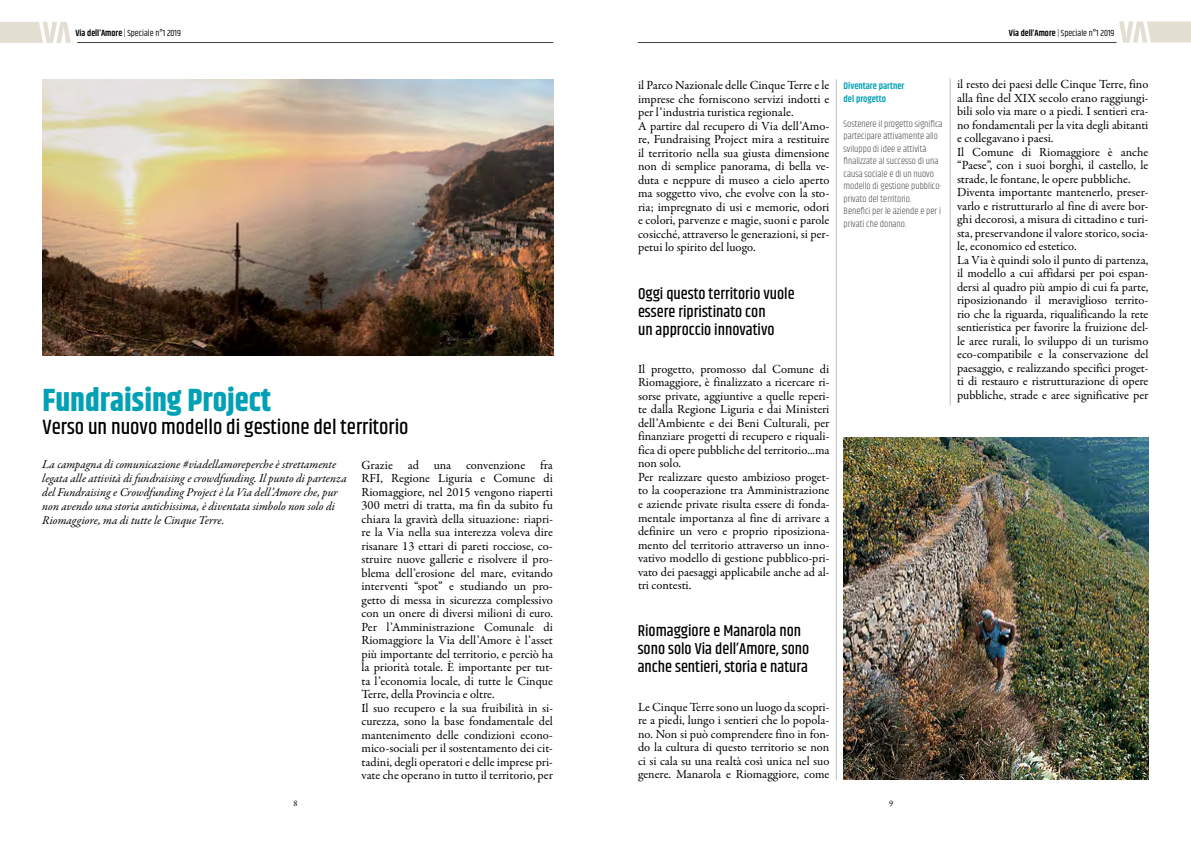
<style>
.page{position:relative;width:1191px;height:842px;background:#fff}
.page>*{position:absolute;margin:0;border:0;box-sizing:border-box;transform-origin:0 0}
.t1{font:700 32px "Khand";color:#00a1b4}
.t2{font:500 21px "Khand";color:#000}
.t3{font:500 16px/18px "Khand";color:#000}
.t4{font:12.5px/13.5px "Garamond Premr Pro";letter-spacing:-.005em;color:#000}
.t5{font:italic 12px/14px "Garamond Premr Pro";letter-spacing:-.005em;color:#000}
.t6{font:300 9.5px/12.5px "Khand";color:#414042}
.t7{font:600 9.5px/12.5px "Khand";color:#00a1b4}
.t8{font:9px "Khand";color:#000}
.t9{font:8.5px "Garamond Premr Pro";color:#000}
.s1{font-weight:600}
.s2{font-weight:300}
</style>
<div class="page">
<svg style="left:0;top:22px;width:71px;height:21px"></svg>
<hr style="left:77px;top:42px;width:476px;height:1px;background:#414042">
<hr style="left:638px;top:42px;width:478px;height:1px;background:#414042">
<svg style="left:1119px;top:21px;width:72px;height:22px"></svg>
<hr style="left:836px;top:79px;width:1px;height:701px;background:#bec0c2">
<hr style="left:950px;top:78px;width:1px;height:328px;background:#bec0c2">
<img style="left:43px;top:79px;width:510px;height:277px">
<img style="left:843px;top:438px;width:305px;height:341px">
<p class="t8" style="left:75px;top:27px;width:107px"><span class="s1">Via dell’Amore</span> <span class="s2">|</span> Speciale n°1 2019</p>
<p class="t8" style="left:1009px;top:27px;width:107px"><span class="s1">Via dell’Amore</span> <span class="s2">|</span> Speciale n°1 2019</p>
<h1 class="t1" style="left:42px;top:377px;width:230px">Fundraising Project</h1>
<h2 class="t2" style="left:42px;top:414px;width:368px">Verso un nuovo modello di gestione del territorio</h2>
<p class="t5" style="left:42px;top:458px;width:306px">La campagna di comunicazione #viadellamoreperche è strettamente legata alle attività di fundraising e crowdfunding. Il punto di partenza del Fundraising e Crowdfunding Project è la Via dell’Amore che, pur non avendo una storia antichissima, è diventata simbolo non solo di Riomaggiore, ma di tutte le Cinque Terre.</p>
<p class="t9" style="left:294px;top:798px;width:6px">8</p>
<p class="t4" style="left:361px;top:458px;width:193px">Grazie ad una convenzione fra RFI, Regione Liguria e Comune di Riomaggiore, nel 2015 vengono riaperti 300 metri di tratta, ma fin da subito fu chiara la gravità della situazione: riapri&shy;re la Via nella sua interezza voleva dire risanare 13 ettari di pareti rocciose, co&shy;struire nuove gallerie e risolvere il pro&shy;blema dell’erosione del mare, evitando interventi “spot” e studiando un pro&shy;getto di messa in sicurezza complessivo con un onere di diversi milioni di euro.<br>Per l’Amministrazione Comunale di Riomaggiore la Via dell’Amore è l’asset più importante del territorio, e perciò ha la priorità totale. È importante per tut&shy;ta l’economia locale, di tutte le Cinque Terre, della Provincia e oltre.<br>Il suo recupero e la sua fruibilità in si&shy;curezza, sono la base fondamentale del mantenimento delle condizioni econo&shy;mico-sociali per il sostentamento dei cit&shy;tadini, degli operatori e delle imprese pri&shy;vate che operano in tutto il territorio, per</p>
<p class="t4" style="left:638px;top:79px;width:193px">il Parco Nazionale delle Cinque Terre e le imprese che forniscono servizi indotti e per l’industria turistica regionale.<br>A partire dal recupero di Via dell’Amo&shy;re, Fundraising Project mira a restituire il territorio nella sua giusta dimensione non di semplice panorama, di bella ve&shy;duta e neppure di museo a cielo aperto ma soggetto vivo, che evolve con la sto&shy;ria; impregnato di usi e memorie, odori e colori, parvenze e magie, suoni e parole cosicché, attraverso le generazioni, si per&shy;petui lo spirito del luogo.</p>
<p class="t3" style="left:638px;top:285px;width:158px">Oggi questo territorio vuole essere ripristinato con<br>un approccio innovativo</p>
<p class="t4" style="left:638px;top:363px;width:193px">Il progetto, promosso dal Comune di Riomaggiore, è finalizzato a ricercare ri&shy;sorse private, aggiuntive a quelle reperi&shy;te dalla Regione Liguria e dai Ministeri dell’Ambiente e dei Beni Culturali, per finanziare progetti di recupero e riquali&shy;fica di opere pubbliche del territorio...ma non solo.<br>Per realizzare questo ambizioso proget&shy;to la cooperazione tra Amministrazione e aziende private risulta essere di fonda&shy;mentale importanza al fine di arrivare a definire un vero e proprio riposiziona&shy;mento del territorio attraverso un inno&shy;vativo modello di gestione pubblico-pri&shy;vato dei paesaggi applicabile anche ad al&shy;tri contesti.</p>
<p class="t3" style="left:637px;top:623px;width:173px">Riomaggiore e Manarola non sono solo Via dell’Amore, sono anche sentieri, storia e natura</p>
<p class="t4" style="left:638px;top:700px;width:193px;text-align:justify">Le Cinque Terre sono un luogo da scopri&shy;re a piedi, lungo i sentieri che lo popola&shy;no. Non si può comprendere fino in fon&shy;do la cultura di questo territorio se non ci si cala su una realtà così unica nel suo genere. Manarola e Riomaggiore, come</p>
<p class="t7" style="left:843px;top:80px;width:62px">Diventare partner del progetto</p>
<p class="t6" style="left:843px;top:118px;width:100px">Sostenere il progetto significa partecipare attivamente allo sviluppo di idee e attività finalizzate al successo di una causa sociale e di un nuovo modello di gestione pubblico&shy;privato del territorio.<br>Benefici per le aziende e per i privati che donano.</p>
<p class="t9" style="left:889px;top:798px;width:6px">9</p>
<p class="t4" style="left:957px;top:78px;width:193px">il resto dei paesi delle Cinque Terre, fino alla fine del XIX secolo erano raggiungi&shy;bili solo via mare o a piedi. I sentieri era&shy;no fondamentali per la vita degli abitanti e collegavano i paesi.<br>Il Comune di Riomaggiore è anche “Paese”, con i suoi borghi, il castello, le strade, le fontane, le opere pubbliche.<br>Diventa importante mantenerlo, preser&shy;varlo e ristrutturarlo al fine di avere bor&shy;ghi decorosi, a misura di cittadino e turi&shy;sta, preservandone il valore storico, socia&shy;le, economico ed estetico.<br>La Via è quindi solo il punto di partenza, il modello a cui affidarsi per poi espan&shy;dersi al quadro più ampio di cui fa parte, riposizionando il meraviglioso territo&shy;rio che la riguarda, riqualificando la rete sentieristica per favorire la fruizione del&shy;le aree rurali, lo sviluppo di un turismo eco-compatibile e la conservazione del paesaggio, e realizzando specifici proget&shy;ti di restauro e ristrutturazione di opere pubbliche, strade e aree significative per</p>
</div>
